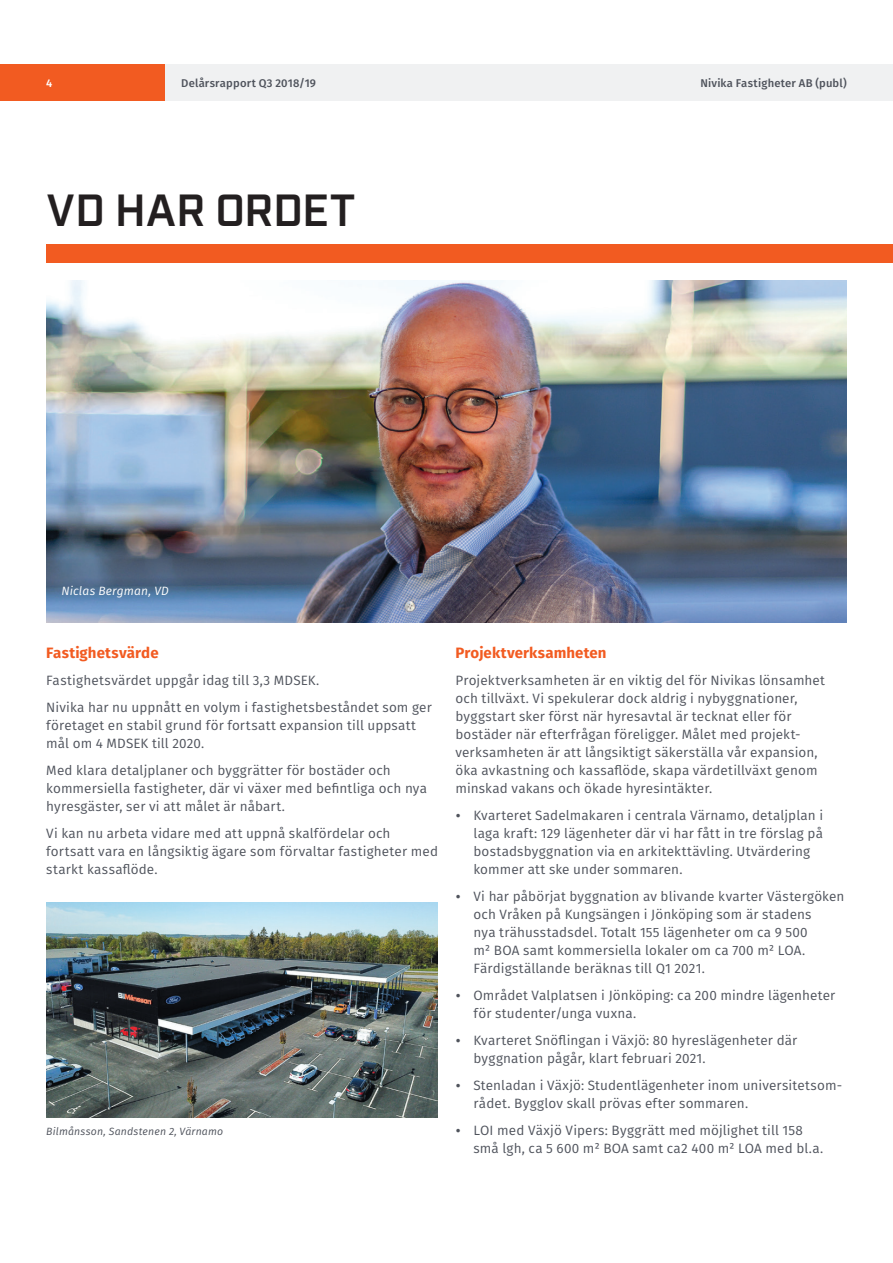
<style>
.page{position:relative;width:893px;height:1263px;background:#fff}
.page>*{position:absolute;margin:0;border:0;box-sizing:border-box;transform-origin:0 0}
.t1{font:600 45px "Industry";color:#231f20}
.t2{font:700 15px "Fira Sans";letter-spacing:.005em;color:#f25b21}
.t3{font:13.5px/18px "Fira Sans";letter-spacing:.01em;color:#4f535c}
.t4{font:italic 12px "Fira Sans";letter-spacing:.01em;color:#fff}
.t5{font:500 11.25px "Fira Sans";letter-spacing:.015em;color:#4f535c}
.t6{font:500 11.25px "Fira Sans";color:#fff}
.t7{font:italic 10.5px "Fira Sans";letter-spacing:.02em;color:#4f535c}
</style>
<div class="page">
<div style="left:46px;top:244px;width:847px;height:18px;background:#f25b21"></div>
<div style="left:134px;top:64px;width:759px;height:36px;background:#f0f1f2"></div>
<div style="left:0;top:64px;width:165px;height:36px;background:#f25b21"></div>
<img style="left:46px;top:902px;width:391px;height:215px">
<img style="left:47px;top:280px;width:800px;height:342px">
<p class="t6" style="left:46px;top:74px;width:8px">4</p>
<p class="t5" style="left:181px;top:74px;width:136px">Delårsrapport Q3 2018/19</p>
<p class="t5" style="left:700px;top:74px;width:148px">Nivika Fastigheter AB (publ)</p>
<h1 class="t1" style="left:47px;top:184px;width:310px">VD HAR ORDET</h1>
<p class="t4" style="left:62px;top:582px;width:109px">Niclas Bergman, VD</p>
<p class="t2" style="left:46px;top:640px;width:114px">Fastighetsvärde</p>
<p class="t3" style="left:46px;top:667px;width:387px;line-height:27px">Fastighetsvärdet uppgår idag till 3,3 MDSEK.<br>Nivika har nu uppnått en volym i fastighetsbeståndet som ger</p>
<p class="t3" style="left:46px;top:716px;width:371px">företaget en stabil grund för fortsatt expansion till uppsatt mål om 4 MDSEK till 2020.</p>
<p class="t3" style="left:46px;top:761px;width:382px">Med klara detaljplaner och byggrätter för bostäder och kommersiella fastigheter, där vi växer med befintliga och nya hyresgäster, ser vi att målet är nåbart.</p>
<p class="t3" style="left:46px;top:824px;width:393px">Vi kan nu arbeta vidare med att uppnå skalfördelar och fortsatt vara en långsiktig ägare som förvaltar fastigheter med starkt kassaflöde.</p>
<p class="t7" style="left:46px;top:1124px;width:178px">Bilmånsson, Sandstenen 2, Värnamo</p>
<p class="t2" style="left:455px;top:640px;width:153px">Projektverksamheten</p>
<p class="t3" style="left:455px;top:671px;width:371px">Projektverksamheten är en viktig del för Nivikas lönsamhet och tillväxt. Vi spekulerar dock aldrig i nybyggnationer, byggstart sker först när hyresavtal är tecknat eller för bostäder när efterfrågan föreligger. Målet med projekt&shy;verksamheten är att långsiktigt säkerställa vår expansion, öka avkastning och kassaflöde, skapa värdetillväxt genom minskad vakans och ökade hyresintäkter.</p>
<p class="t3" style="left:473px;top:806px;width:351px">Kvarteret Sadelmakaren i centrala Värnamo, detaljplan i laga kraft: 129 lägenheter där vi har fått in tre förslag på bostadsbyggnation via en arkitekttävling. Utvärdering kommer att ske under sommaren.</p>
<p class="t3" style="left:473px;top:887px;width:372px">Vi har påbörjat byggnation av blivande kvarter Västergöken och Vråken på Kungsängen i Jönköping som är stadens<br>nya trähusstadsdel. Totalt 155 lägenheter om ca 9 500<br>m² BOA samt kommersiella lokaler om ca 700 m² LOA.<br>Färdigställande beräknas till Q1 2021.</p>
<p class="t3" style="left:473px;top:986px;width:363px">Området Valplatsen i Jönköping: ca 200 mindre lägenheter för studenter/unga vuxna.</p>
<p class="t3" style="left:473px;top:1031px;width:325px">Kvarteret Snöflingan i Växjö: 80 hyreslägenheter där byggnation pågår, klart februari 2021.</p>
<p class="t3" style="left:473px;top:1076px;width:370px">Stenladan i Växjö: Studentlägenheter inom universitetsom&shy;rådet. Bygglov skall prövas efter sommaren.</p>
<p class="t3" style="left:473px;top:1121px;width:351px">LOI med Växjö Vipers: Byggrätt med möjlighet till 158 små lgh, ca 5 600 m² BOA samt ca2 400 m² LOA med bl.a.</p>
</div>
